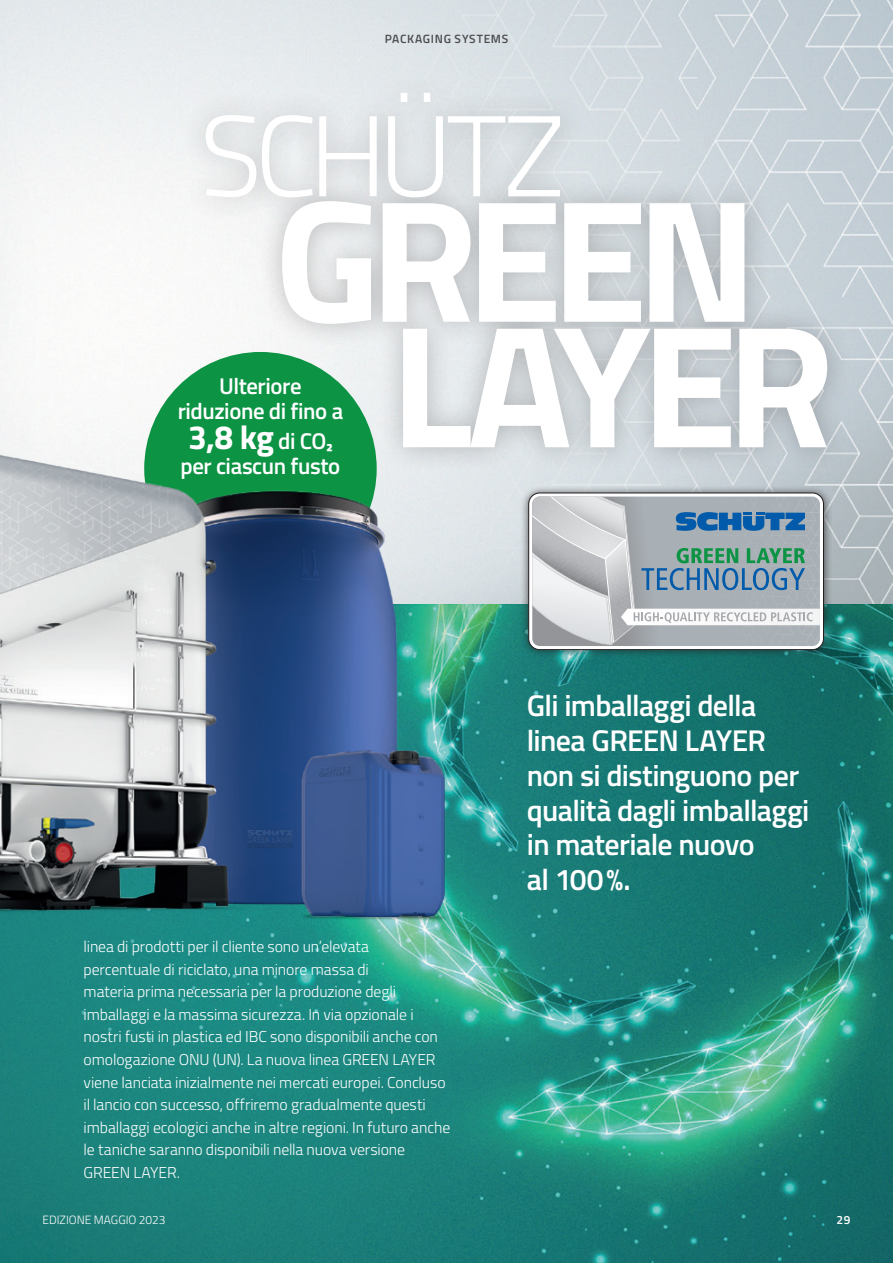
<style>
.page{position:relative;width:893px;height:1263px;background:#fff}
.page>*{position:absolute;margin:0;border:0;box-sizing:border-box;transform-origin:0 0}
.t1{font:700 174.3px/125.6px "Cairo";letter-spacing:-.065em;color:#fff}
.t2{font:300 115.05px "Cairo";letter-spacing:-.065em;color:#fff}
.t3{font:700 33.6px "Cairo";color:#fff}
.t4{font:600 30px/34.8px "Cairo";letter-spacing:-.02em;color:#fff}
.t5{font:600 22.8px/25.2px "Cairo";letter-spacing:-.02em;color:#fff;text-align:center}
.t6{font:300 15.75px/22.5px "Cairo";letter-spacing:-.005em;color:#fff}
.t7{font:300 12px "Cairo";color:#fff}
.t8{font:600 12px "Cairo";letter-spacing:.055em;color:#4b4c4d}
.t9{font:600 12px "Cairo";color:#fff}
.s1{font-weight:600;font-size:22.8px}
</style>
<div class="page">
<img style="left:0;top:0;width:893px;height:604px">
<img style="left:0;top:604px;width:893px;height:659px">
<div style="left:181px;top:69px;width:671px;height:404px;background:#231f20;opacity:.27"></div>
<div style="left:520px;top:484px;width:312px;height:174px;background:#231f20;opacity:.75"></div>
<div style="left:529px;top:493px;width:294px;height:157px;background:linear-gradient(to right,#fbfbfb,#fff);border-radius:11px"></div>
<div style="left:529px;top:493px;width:294px;height:157px;border:1px solid #231f20;border-radius:11px"></div>
<svg style="left:532px;top:497px;width:288px;height:149px;background:#a9b6be"></svg>
<img style="left:457px;top:319px;width:21px;height:627px">
<img style="left:0;top:319px;width:457px;height:627px">
<p class="t8" style="left:385px;top:29px;width:125px">PACKAGING SYSTEMS</p>
<h2 class="t2" style="left:200px;top:73px;width:367px">SCHÜTZ</h2>
<h1 class="t1" style="left:390px;top:197px;width:446px;text-indent:-116px">GREEN<br>LAYER</h1>
<h3 class="t5" style="left:178px;top:374px;width:167px">Ulteriore riduzione di fino a</h3>
<h3 class="t3" style="left:188px;top:410px;width:146px">3,8 kg <span class="s1">di CO₂</span></h3>
<h3 class="t5" style="left:181px;top:454px;width:161px">per ciascun fusto</h3>
<p class="t6" style="left:84px;top:936px;width:368px">linea di prodotti per il cliente sono un’elevata<br>percentuale di riciclato, una minore massa di<br>materia prima necessaria per la produzione degli imballaggi e la massima sicurezza. In via opzionale i nostri fusti in plastica ed IBC sono disponibili anche con omologazione ONU (UN). La nuova linea GREEN LAYER viene lanciata inizialmente nei mercati europei. Concluso il lancio con successo, offriremo gradualmente questi imballaggi ecologici anche in altre regioni. In futuro anche le taniche saranno disponibili nella nuova versione GREEN LAYER.</p>
<h3 class="t4" style="left:527px;top:688px;width:284px">Gli imballaggi della linea GREEN LAYER non si distinguono per qualità dagli imballaggi in materiale nuovo<br>al 100%.</h3>
<p class="t7" style="left:43px;top:1211px;width:124px">EDIZIONE MAGGIO 2023</p>
<p class="t9" style="left:836px;top:1211px;width:16px">29</p>
</div>
